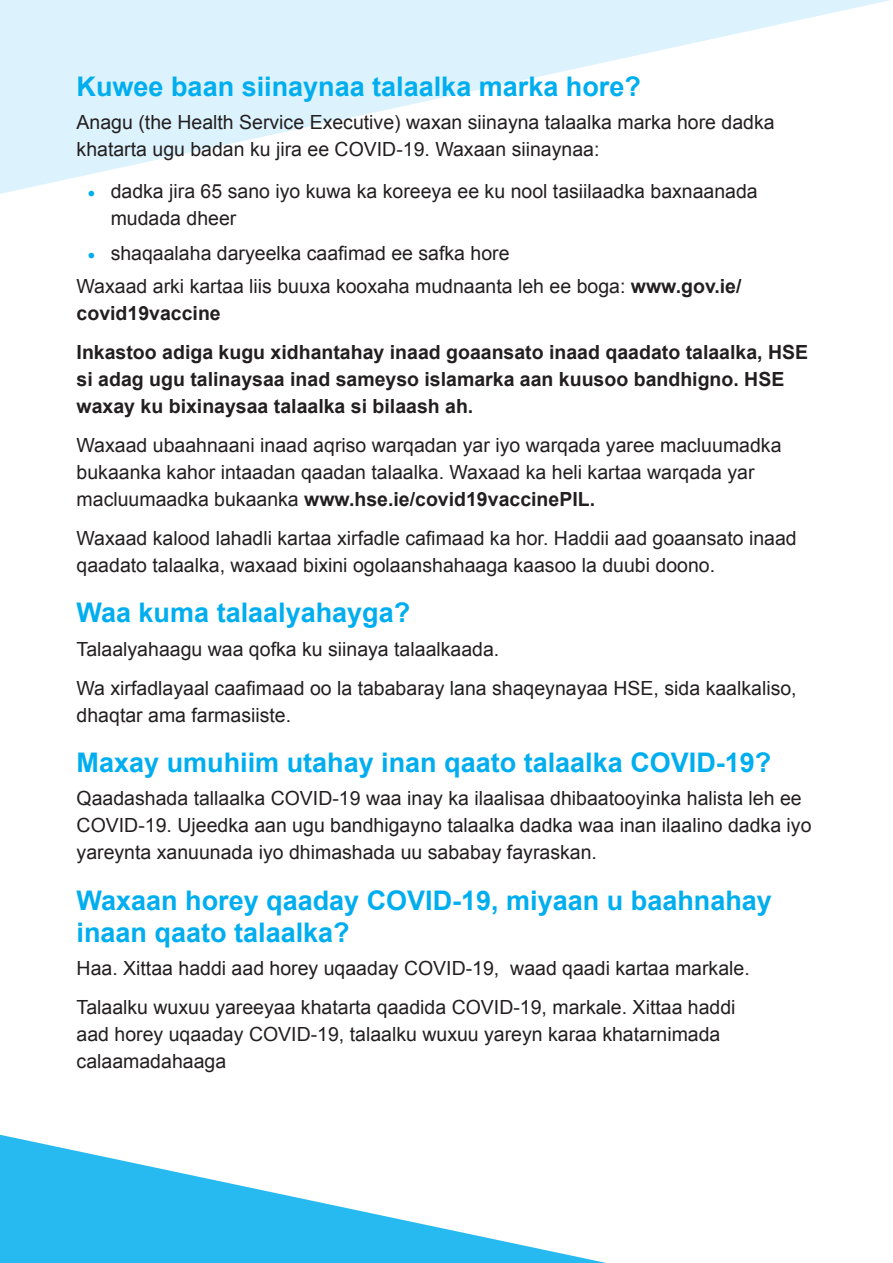
<style>
.page{position:relative;width:893px;height:1263px;background:#fff}
.page>*{position:absolute;margin:0;border:0;box-sizing:border-box;transform-origin:0 0}
.Headline{font:700 27px/32.4px "Arial";color:#00aeef}
.Paragraph_Body{font:19.5px/27px "Arial";color:#231f20}
.Paragraph_Body-2{font:700 19.5px/27px "Arial";color:#231f20}
.s1{font-family:"Lato";font-size:15px;color:#00aeef}
.s2{font-weight:700}
</style>
<div class="page">
<svg style="left:0;top:1134px;width:606px;height:129px"></svg>
<svg style="left:0;top:0;width:890px;height:194px"></svg>
<p class="Headline" style="left:77px;top:72px;width:566px">Kuwee baan siinaynaa talaalka marka hore?</p>
<p class="Paragraph_Body" style="left:77px;top:109px;width:699px">Anagu (the Health Service Executive) waxan siinayna talaalka marka hore dadka khatarta ugu badan ku jira ee COVID-19. Waxaan siinaynaa:</p>
<p class="Paragraph_Body" style="left:111px;top:177px;width:649px;text-indent:-23px"><span class="s1">•</span> dadka jira 65 sano iyo kuwa ka koreeya ee ku nool tasiilaadka baxnaanada mudada dheer</p>
<p class="Paragraph_Body" style="left:87px;top:240px;width:424px"><span class="s1">•</span> shaqaalaha daryeelka caafimad ee safka hore</p>
<p class="Paragraph_Body" style="left:77px;top:273px;width:666px">Waxaad arki kartaa liis buuxa kooxaha mudnaanta leh ee boga: <span class="s2">www.gov.ie/ covid19vaccine</span></p>
<p class="Paragraph_Body-2" style="left:77px;top:339px;width:733px">Inkastoo adiga kugu xidhantahay inaad goaansato inaad qaadato talaalka, HSE si adag ugu talinaysaa inad sameyso islamarka aan kuusoo bandhigno. HSE waxay ku bixinaysaa talaalka si bilaash ah.</p>
<p class="Paragraph_Body" style="left:77px;top:432px;width:706px">Waxaad ubaahnaani inaad aqriso warqadan yar iyo warqada yaree macluumadka bukaanka kahor intaadan qaadan talaalka. Waxaad ka heli kartaa warqada yar macluumaadka bukaanka <span class="s2">www.hse.ie/covid19vaccinePIL.</span></p>
<p class="Paragraph_Body" style="left:77px;top:525px;width:722px">Waxaad kalood lahadli kartaa xirfadle cafimaad ka hor. Haddii aad goaansato inaad qaadato talaalka, waxaad bixini ogolaanshahaaga kaasoo la duubi doono.</p>
<p class="Headline" style="left:77px;top:598px;width:335px">Waa kuma talaalyahayga?</p>
<p class="Paragraph_Body" style="left:77px;top:635px;width:424px">Talaalyahaagu waa qofka ku siinaya talaalkaada.</p>
<p class="Paragraph_Body" style="left:77px;top:674px;width:722px">Wa xirfadlayaal caafimaad oo la tababaray lana shaqeynayaa HSE, sida kaalkaliso, dhaqtar ama farmasiiste.</p>
<p class="Headline" style="left:77px;top:747px;width:696px">Maxay umuhiim utahay inan qaato talaalka COVID-19?</p>
<p class="Paragraph_Body" style="left:77px;top:785px;width:736px">Qaadashada tallaalka COVID-19 waa inay ka ilaalisaa dhibaatooyinka halista leh ee<br>COVID-19. Ujeedka aan ugu bandhigayno talaalka dadka waa inan ilaalino dadka iyo yareynta xanuunada iyo dhimashada uu sababay fayraskan.</p>
<p class="Headline" style="left:77px;top:885px;width:697px">Waxaan horey qaaday COVID-19, miyaan u baahnahay inaan qaato talaalka?</p>
<p class="Paragraph_Body" style="left:77px;top:955px;width:675px">Haa. Xittaa haddi aad horey uqaaday COVID-19, waad qaadi kartaa markale.</p>
<p class="Paragraph_Body" style="left:77px;top:994px;width:660px">Talaalku wuxuu yareeyaa khatarta qaadida COVID-19, markale. Xittaa haddi aad horey uqaaday COVID-19, talaalku wuxuu yareyn karaa khatarnimada calaamadahaaga</p>
</div>
